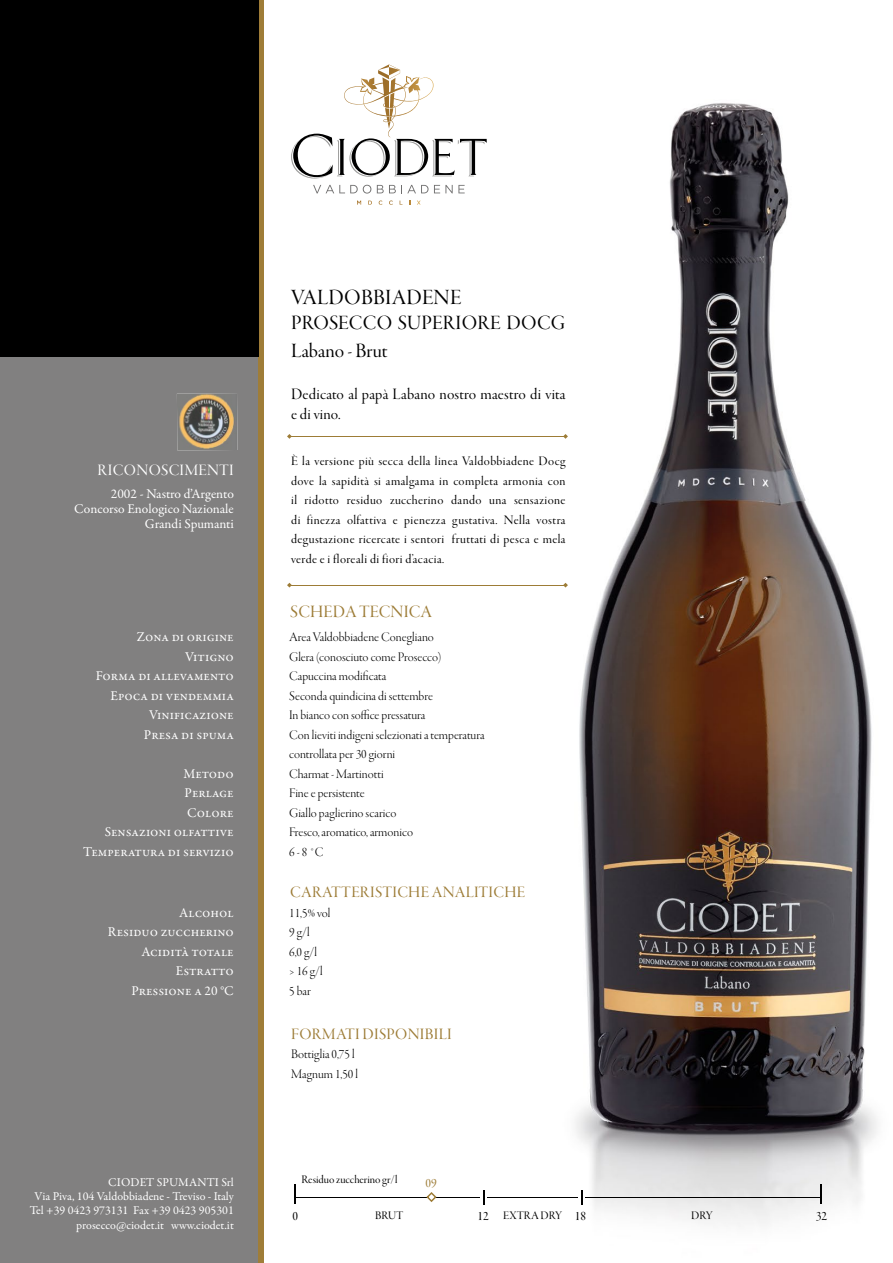
<style>
.page{position:relative;width:893px;height:1263px;background:#fff}
.page>*{position:absolute;margin:0;border:0;box-sizing:border-box;transform-origin:0 0}
.t1{font:22.5px "Garamond Premr Pro Disp";letter-spacing:.005em;color:#000}
.t2{font:21px "Garamond Premr Pro Disp";letter-spacing:.005em;color:#000}
.t3{font:18px "Garamond Premr Pro Disp";color:#9d7c36}
.t4{font:16.5px/19.8px "Garamond Premr Pro Disp";letter-spacing:.01em;color:#000}
.t5{font:16.5px "Garamond Premr Pro Disp";letter-spacing:.02em;color:#9d7c36}
.t6{font:16.5px "Garamond Premr Pro Disp";letter-spacing:.02em;color:#fff}
.t7{font:13.5px/19.5px "Garamond Premr Pro Lt Disp";color:#000}
.t8{font:13.5px/19.5px "Garamond Premr Pro Disp";letter-spacing:.03em;color:#000;text-align:justify}
.t9{font:13.5px/15px "Garamond Premr Pro";color:#fff;text-align:right}
.t10{font:13.5px "Garamond Premr Pro Disp";color:#9d7c36}
.t11{font:12px/14.4px "Garamond Premr Pro";color:#fff;text-align:right}
.t12{font:12px "Garamond Premr Pro Disp";color:#000}
.s1{font-size:13.5px}
</style>
<div class="page">
<img style="left:369px;top:103px;width:508px;height:1121px">
<div style="left:0;top:357px;width:259px;height:906px;background:#818080"></div>
<div style="left:259px;top:0;width:5px;height:1263px;background:#9f7d38"></div>
<svg style="left:313px;top:185px;width:58px;height:9px"></svg>
<svg style="left:377px;top:185px;width:51px;height:8px"></svg>
<svg style="left:434px;top:185px;width:31px;height:8px"></svg>
<svg style="left:357px;top:201px;width:4px;height:4px"></svg>
<svg style="left:368px;top:201px;width:4px;height:4px"></svg>
<svg style="left:379px;top:200px;width:3px;height:5px"></svg>
<svg style="left:389px;top:200px;width:4px;height:5px"></svg>
<svg style="left:417px;top:201px;width:4px;height:4px"></svg>
<svg style="left:291px;top:64px;width:196px;height:115px"></svg>
<svg style="left:287px;top:434px;width:5px;height:5px"></svg>
<svg style="left:563px;top:434px;width:5px;height:5px"></svg>
<hr style="left:289px;top:436px;width:276px;height:1px;background:#9d7c36">
<svg style="left:287px;top:583px;width:5px;height:4px"></svg>
<svg style="left:563px;top:583px;width:5px;height:4px"></svg>
<hr style="left:289px;top:585px;width:276px;height:1px;background:#9d7c36">
<hr style="left:295px;top:1197px;width:185px;height:1px;background:#000">
<hr style="left:487px;top:1197px;width:91px;height:1px;background:#000">
<hr style="left:585px;top:1197px;width:236px;height:1px;background:#000">
<svg style="left:820px;top:1184px;width:1px;height:20px"></svg>
<svg style="left:483px;top:1190px;width:2px;height:14px"></svg>
<svg style="left:581px;top:1190px;width:2px;height:14px"></svg>
<hr style="left:294px;top:1184px;width:2px;height:20px;background:#000">
<svg style="left:426px;top:1192px;width:11px;height:10px"></svg>
<img style="left:177px;top:393px;width:61px;height:57px">
<div style="left:0;top:0;width:259px;height:357px;background:#000"></div>
<h1 class="t1" style="left:291px;top:285px;width:172px">VALDOBBIADENE</h1>
<h2 class="t2" style="left:291px;top:311px;width:276px">PROSECCO SUPERIORE DOCG</h2>
<h2 class="t2" style="left:291px;top:339px;width:98px">Labano - Brut</h2>
<p class="t6" style="left:98px;top:461px;width:138px">RICONOSCIMENTI</p>
<p class="t9" style="left:74px;top:487px;width:161px">2002 - Nastro d’Argento<br>Concorso Enologico Nazionale<br>Grandi Spumanti</p>
<p class="t4" style="left:291px;top:385px;width:276px">Dedicato al papà Labano nostro maestro di vita e di vino.</p>
<p class="t8" style="left:291px;top:452px;width:276px">È la versione più secca della linea Valdobbiadene Docg dove la sapidità si amalgama in completa armonia con il ridotto residuo zuccherino dando una sensazione di finezza olfattiva e pienezza gustativa. Nella vostra degustazione ricercate i sentori fruttati di pesca e mela verde e i floreali di fiori d’acacia.</p>
<h3 class="t3" style="left:290px;top:602px;width:143px">SCHEDA TECNICA</h3>
<p class="t9" style="left:137px;top:630px;width:99px">Zona di origine</p>
<p class="t7" style="left:289px;top:628px;width:146px">Area Valdobbiadene Conegliano</p>
<p class="t9" style="left:185px;top:649px;width:50px">Vitigno</p>
<p class="t7" style="left:289px;top:647px;width:154px">Glera (conosciuto come Prosecco)</p>
<p class="t9" style="left:96px;top:669px;width:140px">Forma di allevamento</p>
<p class="t7" style="left:289px;top:667px;width:99px">Capuccina modificata</p>
<p class="t9" style="left:111px;top:688px;width:125px">Epoca di vendemmia</p>
<p class="t7" style="left:289px;top:686px;width:145px">Seconda quindicina di settembre</p>
<p class="t9" style="left:149px;top:708px;width:86px">Vinificazione</p>
<p class="t7" style="left:289px;top:706px;width:138px">In bianco con soffice pressatura</p>
<p class="t9" style="left:144px;top:727px;width:91px">Presa di spuma</p>
<p class="t7" style="left:289px;top:725px;width:197px">Con lieviti indigeni selezionati a temperatura controllata per 30 giorni</p>
<p class="t9" style="left:183px;top:766px;width:52px">Metodo</p>
<p class="t7" style="left:289px;top:764px;width:96px">Charmat - Martinotti</p>
<p class="t9" style="left:185px;top:786px;width:51px">Perlage</p>
<p class="t7" style="left:289px;top:784px;width:77px">Fine e persistente</p>
<p class="t9" style="left:187px;top:805px;width:48px">Colore</p>
<p class="t7" style="left:289px;top:803px;width:109px">Giallo paglierino scarico</p>
<p class="t9" style="left:105px;top:825px;width:131px">Sensazioni olfattive</p>
<p class="t7" style="left:289px;top:823px;width:125px">Fresco, aromatico, armonico</p>
<p class="t9" style="left:83px;top:844px;width:152px">Temperatura di servizio</p>
<p class="t7" style="left:289px;top:842px;width:36px">6 - 8 °C</p>
<p class="t5" style="left:290px;top:883px;width:237px">CARATTERISTICHE ANALITICHE</p>
<p class="t9" style="left:179px;top:905px;width:56px">Alcohol</p>
<p class="t7" style="left:289px;top:903px;width:43px">11,5% vol</p>
<p class="t9" style="left:108px;top:924px;width:127px">Residuo zuccherino</p>
<p class="t7" style="left:289px;top:923px;width:22px">9 g/l</p>
<p class="t9" style="left:141px;top:944px;width:94px">Acidità totale</p>
<p class="t7" style="left:289px;top:942px;width:29px">6,0 g/l</p>
<p class="t9" style="left:176px;top:963px;width:60px">Estratto</p>
<p class="t7" style="left:289px;top:961px;width:35px">&gt; 16 g/l</p>
<p class="t9" style="left:131px;top:983px;width:104px">Pressione a 20 °C</p>
<p class="t7" style="left:289px;top:981px;width:23px">5 bar</p>
<p class="t11" style="left:30px;top:1175px;width:206px">CIODET SPUMANTI Srl<br>Via Piva, 104 Valdobbiadene - Treviso - Italy Tel +39 0423 973131 Fax +39 0423 905301 prosecco@ciodet.it www.ciodet.it</p>
<p class="t5" style="left:291px;top:1025px;width:162px">FORMATI DISPONIBILI</p>
<p class="t7" style="left:291px;top:1045px;width:68px">Bottiglia 0,75 l<br>Magnum 1,50 l</p>
<p class="t12" style="left:301px;top:1173px;width:97px">Residuo zuccherino gr/l</p>
<p class="t10" style="left:426px;top:1175px;width:13px">09</p>
<p class="t8" style="left:292px;top:1207px;width:7px">0</p>
<p class="t12" style="left:375px;top:1209px;width:30px">BRUT</p>
<p class="t12" style="left:477px;top:1209px;width:110px"><span class="s1">12</span> EXTRA DRY <span class="s1">18</span></p>
<p class="t12" style="left:691px;top:1209px;width:23px">DRY</p>
<p class="t8" style="left:816px;top:1207px;width:13px">32</p>
</div>
